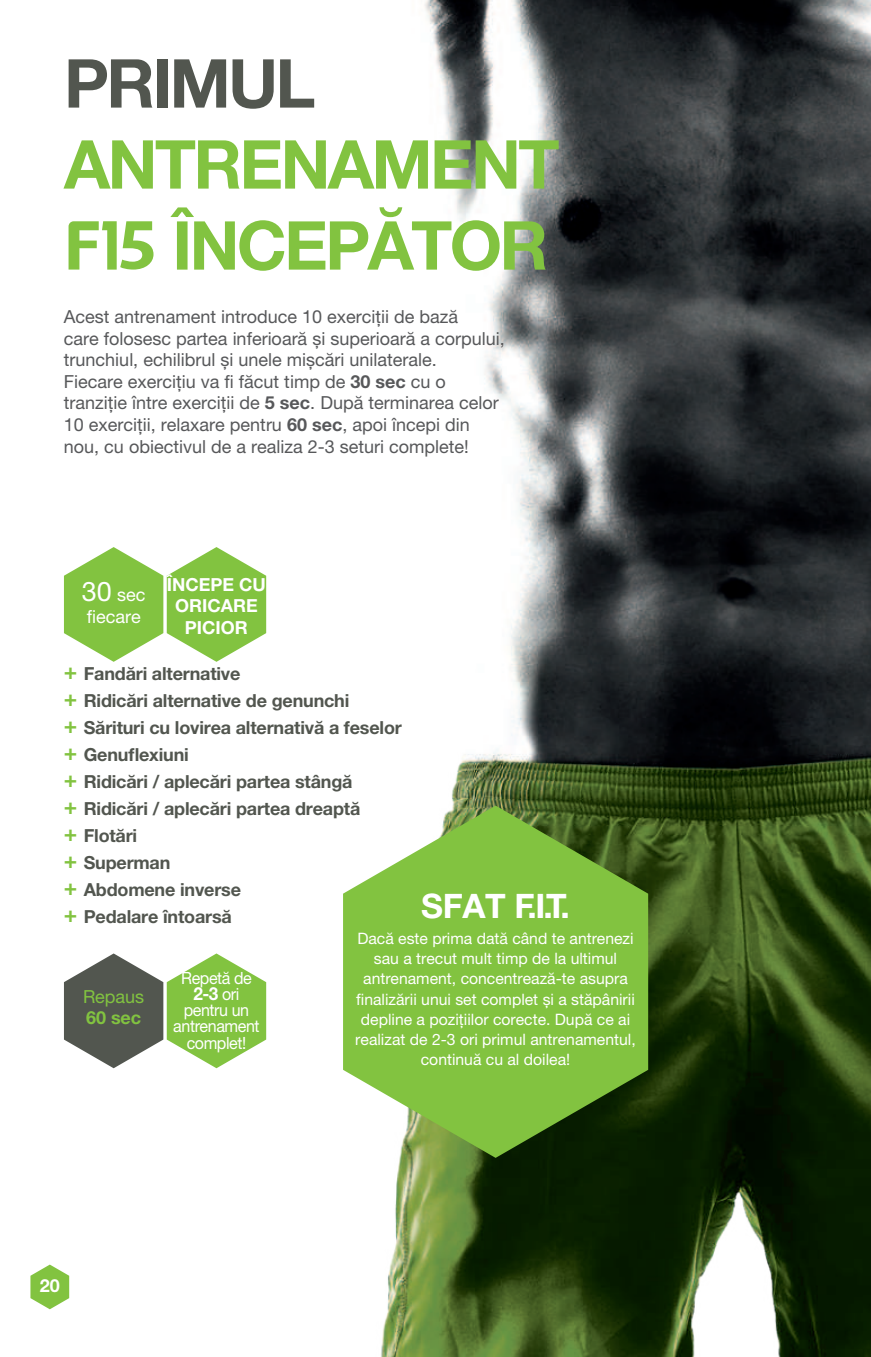
<style>
.page{position:relative;width:871px;height:1357px;background:#fff}
.page>*{position:absolute;margin:0;border:0;box-sizing:border-box;transform-origin:0 0}
.t1{font:700 67.5px/81px "Helvetica Neue LT Pro";letter-spacing:-.04em;color:#82c340;text-align:right}
.t2{font:700 67.5px "Helvetica Neue LT Pro";letter-spacing:-.04em;color:#52564f}
.t3{font:700 33.75px "Helvetica Neue LT Pro";color:#fff}
.t4{font:18px/21.6px "Helvetica Neue LT Pro";color:#57585a}
.t5{font:700 18px/27px "Helvetica Neue LT Pro";letter-spacing:-.01em;color:#52564f}
.t6{font:700 18px/21.6px "Helvetica Neue LT Pro";color:#fff;text-align:center}
.t7{font:18px/21.6px "Helvetica Neue LT Pro";color:#fff}
.t8{font:700 18px "Helvetica Neue LT Pro";color:#fff;scale:.95 1}
.t9{font:18px "Helvetica Neue LT Pro";color:#82c340}
.t10{font:700 18px "Helvetica Neue LT Pro";color:#82c340}
.t11{font:16.88px/16.2px "Helvetica Neue LT Pro";letter-spacing:-.025em;color:#fff;text-align:center;scale:.95 1}
.t12{font:15.75px/20.2px "Helvetica Neue LT Pro";color:#fff;text-align:center}
.s1{font-weight:700}
.s2{font-size:27px}
.s3{font-size:22.5px;color:#82c340}
.s4{font-weight:400;font-size:16.88px}
</style>
<div class="page">
<img style="left:49px;top:0;width:822px;height:1357px">
<svg style="left:30px;top:1264px;width:39px;height:45px"></svg>
<svg style="left:64px;top:953px;width:202px;height:115px"></svg>
<svg style="left:64px;top:547px;width:202px;height:115px"></svg>
<svg style="left:343px;top:805px;width:305px;height:353px;fill:#82c340"></svg>
<svg style="left:69px;top:221px;width:84px;height:49px"></svg>
<h1 class="t2" style="left:64px;top:45px;width:253px">PRIMUL</h1>
<h1 class="t1" style="left:64px;top:124px;width:497px">ANTRENAMENT<br>ÎNCEPĂTOR</h1>
<p class="t4" style="left:64px;top:306px;width:442px">Acest antrenament introduce 10 exerciţii de bază<br>care folosesc partea inferioară și superioară a corpului, trunchiul, echilibrul și unele mișcări unilaterale.<br>Fiecare exercițiu va fi făcut timp de <span class="s1">30 sec</span> cu o tranziție între exerciții de <span class="s1">5 sec</span>. După terminarea celor 10 exerciții, relaxare pentru <span class="s1">60 sec</span>, apoi începi din nou, cu obiectivul de a realiza 2-3 seturi complete!</p>
<p class="t7" style="left:82px;top:584px;width:65px"><span class="s2">30</span> sec fiecare</p>
<p class="t6" style="left:167px;top:573px;width:100px">ÎNCEPE CU<br>ORICARE<br>PICIOR</p>
<p class="t5" style="left:64px;top:660px;width:339px"><span class="s3">+</span> Fandări alternative<br><span class="s3">+</span> Ridicări alternative de genunchi<br><span class="s3">+</span> Sărituri cu lovirea alternativă a feselor <span class="s3">+</span> Genuflexiuni<br><span class="s3">+</span> Ridicări / aplecări partea stângă<br><span class="s3">+</span> Ridicări / aplecări partea dreaptă<br><span class="s3">+</span> Flotări<br><span class="s3">+</span> Superman<br><span class="s3">+</span> Abdomene inverse<br><span class="s3">+</span> Pedalare întoarsă</p>
<h2 class="t3" style="left:421px;top:887px;width:150px">SFAT F.I.T.</h2>
<p class="t12" style="left:355px;top:928px;width:282px">Dacă este prima dată când te antrenezi sau a trecut mult timp de la ultimul antrenament, concentrează-te asupra finalizării unui set complet și a stăpânirii depline a pozițiilor corecte. După ce ai realizat de 2-3 ori primul antrenamentul, continuă cu al doilea!</p>
<p class="t11" style="left:181px;top:970px;width:76px">Repetă de</p>
<p class="t8" style="left:193px;top:983px;width:50px">2-3 <span class="s4">ori</span></p>
<p class="t11" style="left:173px;top:1002px;width:92px">pentru un antrenament complet!</p>
<p class="t9" style="left:83px;top:986px;width:62px">Repaus</p>
<p class="t10" style="left:86px;top:1007px;width:56px">60 sec</p>
<p class="t6" style="left:40px;top:1274px;width:22px">20</p>
</div>
